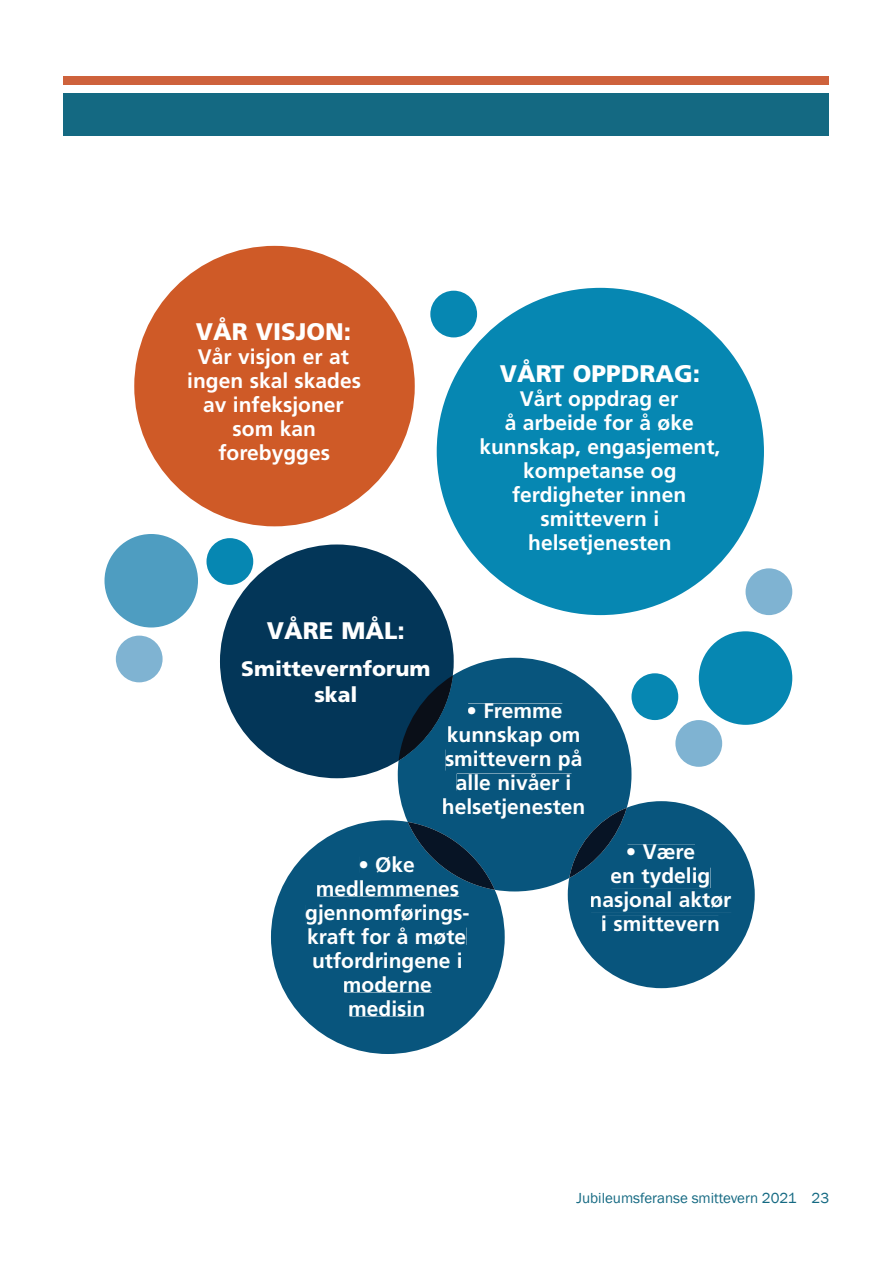
<style>
.page{position:relative;width:893px;height:1263px;background:#fff}
.page>*{position:absolute;margin:0;border:0;box-sizing:border-box;transform-origin:0 0}
.t1{font:900 24px "Frutiger";color:#fff}
.t2{font:700 21px/24px "Frutiger";color:#fff;text-align:center}
.t3{font:900 21px/25.2px "Frutiger";color:#fff;text-align:center}
.t4{font:15px "Franklin Gothic";color:#146982}
</style>
<div class="page">
<div style="left:64px;top:94px;width:765px;height:42px;background:#146982"></div>
<div style="left:64px;top:77px;width:765px;height:8px;background:#ce623c"></div>
<div style="left:134px;top:246px;width:281px;height:280px;background:#cf5a27;border-radius:50%"></div>
<div style="left:220px;top:544px;width:234px;height:234px;background:#033658;border-radius:50%"></div>
<svg style="left:398px;top:658px;width:233px;height:233px;fill:#08557d"></svg>
<svg style="left:399px;top:675px;width:54px;height:86px"></svg>
<div style="left:468px;top:703px;width:94px;height:15px;background:#08557d"></div>
<div style="left:448px;top:726px;width:132px;height:21px;background:#08557d"></div>
<div style="left:446px;top:749px;width:136px;height:22px;background:#08557d"></div>
<div style="left:457px;top:773px;width:114px;height:17px;background:#08557d"></div>
<div style="left:443px;top:798px;width:141px;height:21px;background:#08557d"></div>
<svg style="left:271px;top:820px;width:234px;height:234px;fill:#08557d"></svg>
<svg style="left:408px;top:822px;width:87px;height:68px;background:#093c5b"></svg>
<div style="left:360px;top:856px;width:55px;height:17px;background:#08557d"></div>
<div style="left:317px;top:880px;width:142px;height:16px;background:#08557d"></div>
<div style="left:306px;top:905px;width:85px;height:20px;background:#08557d"></div>
<div style="left:393px;top:904px;width:76px;height:21px;background:#08557d"></div>
<div style="left:309px;top:927px;width:157px;height:18px;background:#08557d"></div>
<div style="left:314px;top:952px;width:149px;height:21px;background:#08557d"></div>
<div style="left:344px;top:976px;width:88px;height:16px;background:#08557d"></div>
<div style="left:350px;top:1000px;width:74px;height:16px;background:#08557d"></div>
<svg style="left:568px;top:801px;width:187px;height:187px"></svg>
<div style="left:628px;top:845px;width:67px;height:15px;background:#08557d"></div>
<div style="left:611px;top:868px;width:99px;height:20px;background:#08557d"></div>
<div style="left:591px;top:892px;width:140px;height:20px;background:#08557d"></div>
<div style="left:603px;top:916px;width:115px;height:16px;background:#08557d"></div>
<div style="left:437px;top:288px;width:327px;height:327px;background:#0687b2;border-radius:50%"></div>
<div style="left:104px;top:534px;width:94px;height:93px;background:#4e9dc1;border-radius:50%"></div>
<div style="left:699px;top:631px;width:93px;height:94px;background:#0687b2;border-radius:50%"></div>
<div style="left:430px;top:291px;width:47px;height:46px;background:#0687b2;border-radius:50%"></div>
<div style="left:206px;top:538px;width:47px;height:47px;background:#0687b2;border-radius:50%"></div>
<div style="left:631px;top:673px;width:47px;height:47px;background:#0687b2;border-radius:50%"></div>
<div style="left:675px;top:720px;width:47px;height:47px;background:#7fb3d2;border-radius:50%"></div>
<div style="left:116px;top:636px;width:47px;height:46px;background:#7fb3d2;border-radius:50%"></div>
<div style="left:745px;top:568px;width:47px;height:47px;background:#7fb3d2;border-radius:50%"></div>
<p class="t1" style="left:196px;top:317px;width:157px">VÅR VISJON:</p>
<p class="t2" style="left:187px;top:346px;width:175px">Vår visjon er at ingen skal skades av infeksjoner som kan forebygges</p>
<p class="t1" style="left:500px;top:359px;width:202px">VÅRT OPPDRAG:</p>
<p class="t2" style="left:479px;top:388px;width:242px">Vårt oppdrag er<br>å arbeide for å øke kunnskap, engasjement, kompetanse og ferdigheter innen smittevern i helsetjenesten</p>
<p class="t1" style="left:267px;top:616px;width:140px">VÅRE MÅL:</p>
<p class="t3" style="left:241px;top:656px;width:191px">Smittevernforum skal</p>
<p class="t2" style="left:442px;top:700px;width:145px">• Fremme kunnskap om smittevern på alle nivåer i helsetjenesten</p>
<p class="t2" style="left:305px;top:854px;width:166px">• Øke medlemmenes gjennomførings&shy;kraft for å møte utfordringene i moderne medisin</p>
<p class="t2" style="left:590px;top:841px;width:143px">• Være<br>en tydelig nasjonal aktør i smittevern</p>
<p class="t4" style="left:576px;top:1189px;width:254px">Jubileumsferanse smittevern 2021 23</p>
</div>
